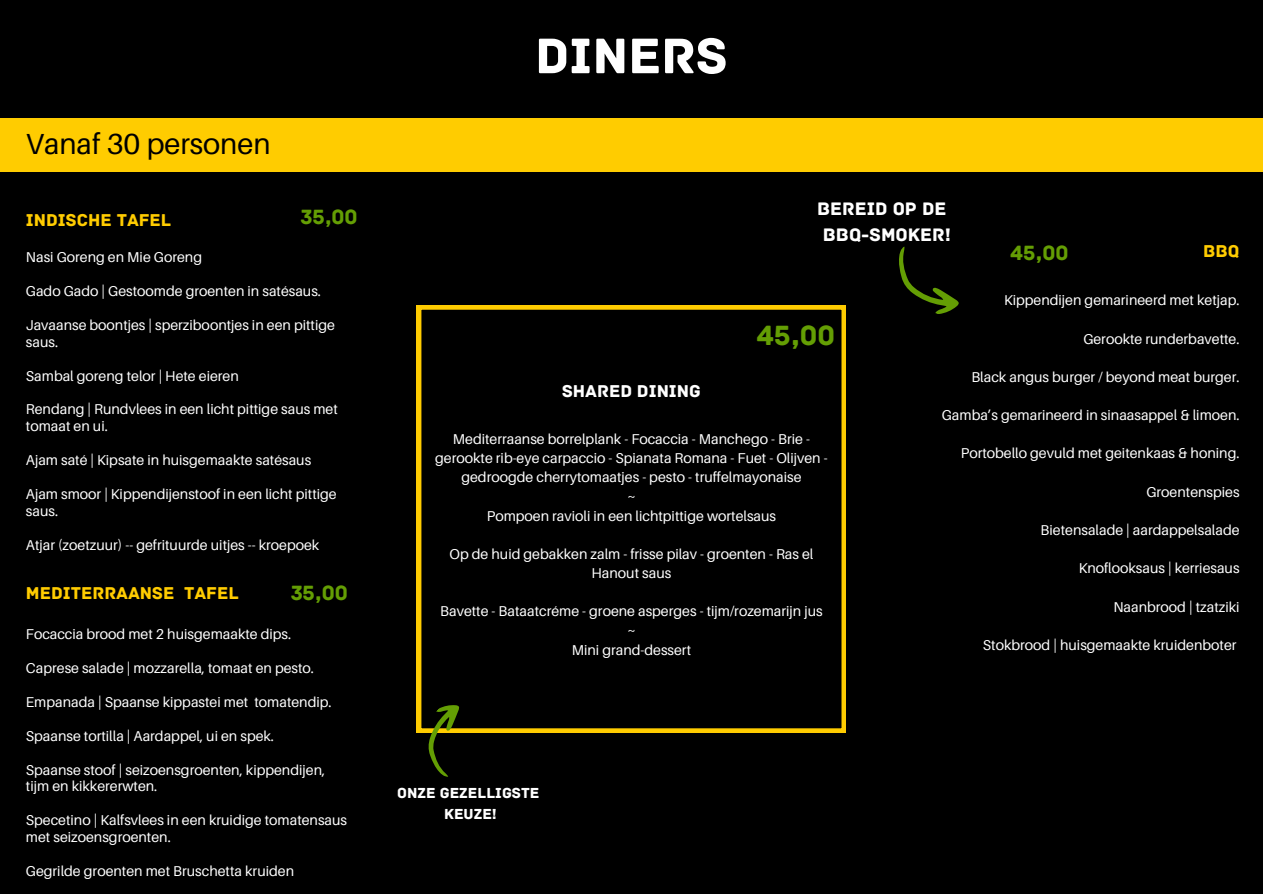
<style>
.page{position:relative;width:1263px;height:894px;background:#fff}
.page>*{position:absolute;margin:0;border:0;box-sizing:border-box;transform-origin:0 0}
.t1{font:52.5px "Archive";color:#fff}
.t2{font:29.25px "Archive";color:#649e04}
.t3{font:29.1px "Aileron";color:#000}
.t4{font:21.75px "Archive";color:#649e04}
.t5{font:19.05px/25.8px "Archive";color:#fff}
.t6{font:18px "Archive";color:#fc0}
.t7{font:18px "Archive";color:#fff}
.t8{font:15.3px "Archive";color:#fff}
.t9{font:14.25px/16.8px "Aileron";color:#fff}
</style>
<div class="page">
<div style="left:0;top:0;width:1263px;height:893px;background:#000"></div>
<svg style="left:417px;top:305px;width:429px;height:427px"></svg>
<svg style="left:416px;top:696px;width:72px;height:81px"></svg>
<div style="left:0;top:118px;width:1263px;height:53px;background:#fc0"></div>
<svg style="left:899px;top:246px;width:60px;height:68px"></svg>
<p class="t3" style="left:26px;top:126px;width:246px">Vanaf 30 personen</p>
<p class="t4" style="left:301px;top:204px;width:58px">35,00</p>
<h3 class="t6" style="left:26px;top:210px;width:147px">INDISCHE TAFEL</h3>
<h5 class="t9" style="left:26px;top:249px;width:178px">Nasi Goreng en Mie Goreng</h5>
<h4 class="t9" style="left:26px;top:282px;width:297px">Gado Gado | Gestoomde groenten in satésaus.</h4>
<p class="t9" style="left:26px;top:316px;width:311px">Javaanse boontjes | sperziboontjes in een pittige saus.</p>
<p class="t9" style="left:26px;top:367px;width:214px">Sambal goreng telor | Hete eieren</p>
<p class="t9" style="left:26px;top:400px;width:313px">Rendang | Rundvlees in een licht pittige saus met tomaat en ui.</p>
<p class="t9" style="left:26px;top:451px;width:287px">Ajam saté | Kipsate in huisgemaakte satésaus</p>
<p class="t9" style="left:26px;top:485px;width:312px">Ajam smoor | Kippendijenstoof in een licht pittige saus.</p>
<p class="t9" style="left:26px;top:535px;width:295px">Atjar (zoetzuur) -- gefrituurde uitjes -- kroepoek</p>
<p class="t6" style="left:26px;top:582px;width:150px">MEDITERRAANSE</p>
<p class="t6" style="left:184px;top:582px;width:56px">TAFEL</p>
<p class="t9" style="left:26px;top:625px;width:267px">Focaccia brood met 2 huisgemaakte dips.</p>
<p class="t9" style="left:26px;top:659px;width:290px">Caprese salade | mozzarella, tomaat en pesto.</p>
<p class="t9" style="left:26px;top:693px;width:307px">Empanada | Spaanse kippastei met tomatendip.</p>
<p class="t9" style="left:26px;top:726px;width:250px">Spaanse tortilla | Aardappel, ui en spek.</p>
<h3 class="t9" style="left:26px;top:760px;width:301px">Spaanse stoof | seizoensgroenten, kippendijen, tijm en kikkererwten.</h3>
<h2 class="t9" style="left:26px;top:811px;width:323px">Specetino | Kalfsvlees in een kruidige tomatensaus met seizoensgroenten.</h2>
<h5 class="t9" style="left:26px;top:861px;width:270px">Gegrilde groenten met Bruschetta kruiden</h5>
<p class="t4" style="left:291px;top:579px;width:58px">35,00</p>
<p class="t1" style="left:535px;top:25px;width:194px">DINERS</p>
<p class="t5" style="left:817px;top:195px;width:135px">BEREID OP DE<br>BBQ-SMOKER!</p>
<p class="t2" style="left:757px;top:317px;width:80px">45,00</p>
<h1 class="t7" style="left:562px;top:380px;width:140px">SHARED DINING</h1>
<h2 class="t9" style="left:435px;top:429px;width:394px;line-height:19.2px;text-align:center">Mediterraanse borrelplank - Focaccia - Manchego - Brie - gerookte rib-eye carpaccio - Spianata Romana - Fuet - Olijven - gedroogde cherrytomaatjes - pesto - truffelmayonaise</h2>
<h5 class="t9" style="left:627px;top:487px;width:10px">~</h5>
<p class="t9" style="left:487px;top:506px;width:291px">Pompoen ravioli in een lichtpittige wortelsaus</p>
<p class="t9" style="left:450px;top:543px;width:365px;line-height:19.2px;text-align:center">Op de huid gebakken zalm - frisse pilav - groenten - Ras el<br>Hanout saus</p>
<p class="t9" style="left:440px;top:602px;width:384px">Bavette - Bataatcréme - groene asperges - tijm/rozemarijn jus</p>
<p class="t9" style="left:627px;top:621px;width:10px">~</p>
<p class="t9" style="left:572px;top:640px;width:121px">Mini grand-dessert</p>
<p class="t8" style="left:397px;top:783px;width:144px">ONZE GEZELLIGSTE</p>
<p class="t8" style="left:444px;top:804px;width:54px">KEUZE!</p>
<p class="t6" style="left:1203px;top:240px;width:38px">BBQ</p>
<p class="t9" style="left:1004px;top:291px;width:237px">Kippendijen gemarineerd met ketjap.</p>
<p class="t9" style="left:1083px;top:330px;width:158px">Gerookte runderbavette.</p>
<h3 class="t9" style="left:971px;top:368px;width:270px">Black angus burger / beyond meat burger.</h3>
<h5 class="t9" style="left:942px;top:406px;width:299px">Gamba’s gemarineerd in sinaasappel &amp; limoen.</h5>
<p class="t9" style="left:961px;top:444px;width:280px">Portobello gevuld met geitenkaas &amp; honing.</p>
<p class="t9" style="left:1146px;top:483px;width:95px">Groentenspies</p>
<p class="t9" style="left:1041px;top:521px;width:200px">Bietensalade | aardappelsalade</p>
<p class="t9" style="left:1079px;top:559px;width:162px">Knoflooksaus | kerriesaus</p>
<p class="t9" style="left:1113px;top:597px;width:128px">Naanbrood | tzatziki</p>
<p class="t9" style="left:983px;top:636px;width:255px">Stokbrood | huisgemaakte kruidenboter</p>
<p class="t4" style="left:1010px;top:240px;width:60px">45,00</p>
</div>
